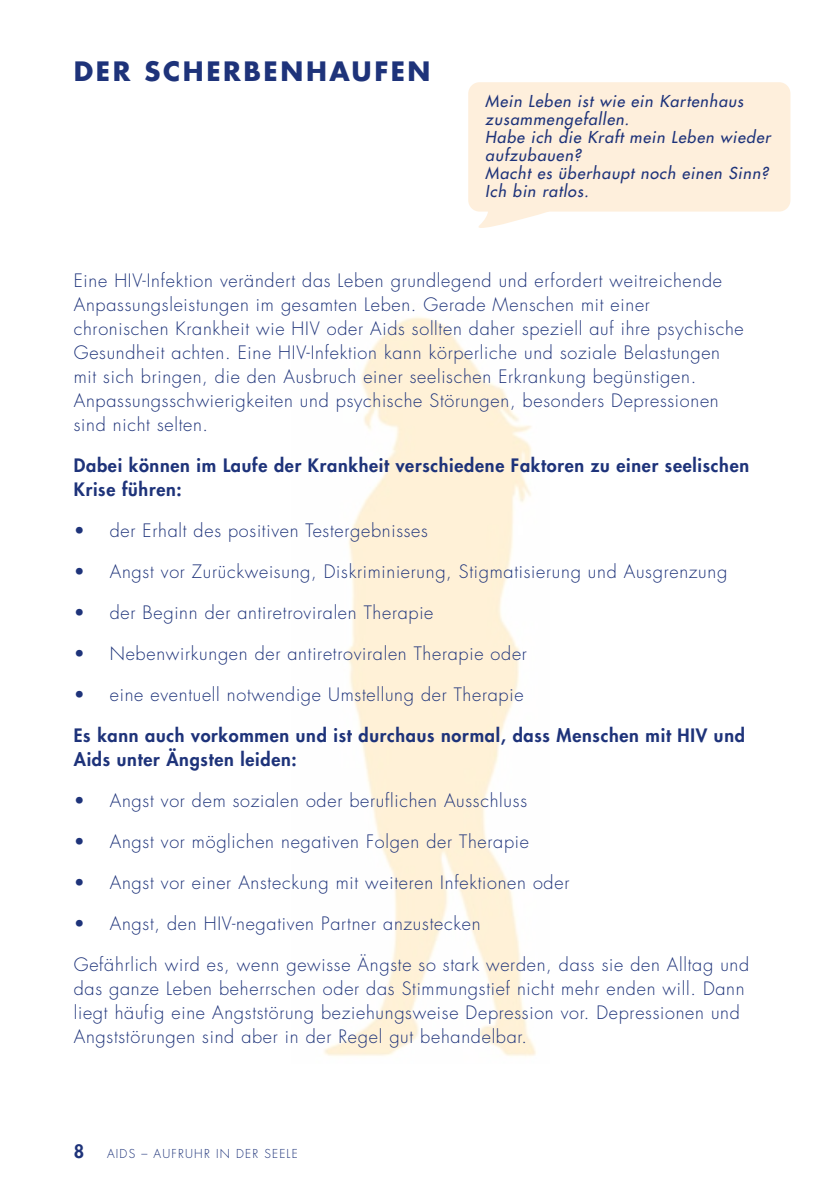
<style>
.page{position:relative;width:840px;height:1191px;background:#fff}
.page>*{position:absolute;margin:0;border:0;box-sizing:border-box;transform-origin:0 0}
.H2_Kapitel{font:700 26px "Futura Std";letter-spacing:.1em;color:#1e337a}
.P_Text{font:300 18px/24px "Futura Std";letter-spacing:.04em;color:#1e337a}
.P_Text-2{font:800 18px/24px "Futura Std";letter-spacing:.04em;color:#1e337a}
.t1{font:italic 500 16px/18px "Futura Std";letter-spacing:.055em;color:#1e337a}
.t2{font:300 12px "Futura Std";letter-spacing:.1em;color:#1e337a}
</style>
<div class="page">
<img style="left:324px;top:317px;width:212px;height:740px">
<div style="left:468px;top:82px;width:322px;height:130px;background:#feefdc;border-radius:11px"></div>
<svg style="left:470px;top:207px;width:86px;height:21px"></svg>
<h2 class="H2_Kapitel" style="left:74px;top:54px;width:358px">DER SCHERBENHAUFEN</h2>
<p class="t1" style="left:485px;top:92px;width:286px">Mein Leben ist wie ein Kartenhaus zusammengefallen.<br>Habe ich die Kraft mein Leben wieder aufzubauen?<br>Macht es überhaupt noch einen Sinn?<br>Ich bin ratlos.</p>
<p class="P_Text" style="left:74px;top:269px;width:671px">Eine HIV-Infektion verändert das Leben grundlegend und erfordert weitreichende Anpassungsleistungen im gesamten Leben. Gerade Menschen mit einer chronischen Krankheit wie HIV oder Aids sollten daher speziell auf ihre psychische Gesundheit achten. Eine HIV-Infektion kann körperliche und soziale Belastungen mit sich bringen, die den Ausbruch einer seelischen Erkrankung begünstigen.<br>Anpassungsschwierigkeiten und psychische Störungen, besonders Depressionen sind nicht selten.</p>
<p class="P_Text-2" style="left:74px;top:453px;width:676px">Dabei können im Laufe der Krankheit verschiedene Faktoren zu einer seelischen<br>Krise führen:</p>
<p class="P_Text" style="left:74px;top:519px;width:355px">• der Erhalt des positiven Testergebnisses</p>
<p class="P_Text" style="left:74px;top:560px;width:654px">• Angst vor Zurückweisung, Diskriminierung, Stigmatisierung und Ausgrenzung</p>
<p class="P_Text" style="left:74px;top:601px;width:361px">• der Beginn der antiretroviralen Therapie</p>
<p class="P_Text" style="left:74px;top:642px;width:454px">• Nebenwirkungen der antiretroviralen Therapie oder</p>
<p class="P_Text" style="left:74px;top:683px;width:451px">• eine eventuell notwendige Umstellung der Therapie</p>
<p class="P_Text-2" style="left:74px;top:723px;width:672px">Es kann auch vorkommen und ist durchaus normal, dass Menschen mit HIV und<br>Aids unter Ängsten leiden:</p>
<p class="P_Text" style="left:74px;top:789px;width:454px">• Angst vor dem sozialen oder beruflichen Ausschluss</p>
<p class="P_Text" style="left:74px;top:830px;width:456px">• Angst vor möglichen negativen Folgen der Therapie</p>
<p class="P_Text" style="left:74px;top:871px;width:497px">• Angst vor einer Ansteckung mit weiteren Infektionen oder</p>
<p class="P_Text" style="left:74px;top:912px;width:408px">• Angst, den HIV-negativen Partner anzustecken</p>
<p class="P_Text" style="left:74px;top:953px;width:676px">Gefährlich wird es, wenn gewisse Ängste so stark werden, dass sie den Alltag und das ganze Leben beherrschen oder das Stimmungstief nicht mehr enden will. Dann liegt häufig eine Angststörung beziehungsweise Depression vor. Depressionen und Angststörungen sind aber in der Regel gut behandelbar.</p>
<p class="P_Text-2" style="left:74px;top:1139px;width:12px">8</p>
<p class="t2" style="left:107px;top:1146px;width:192px">AIDS – AUFRUHR IN DER SEELE</p>
</div>
